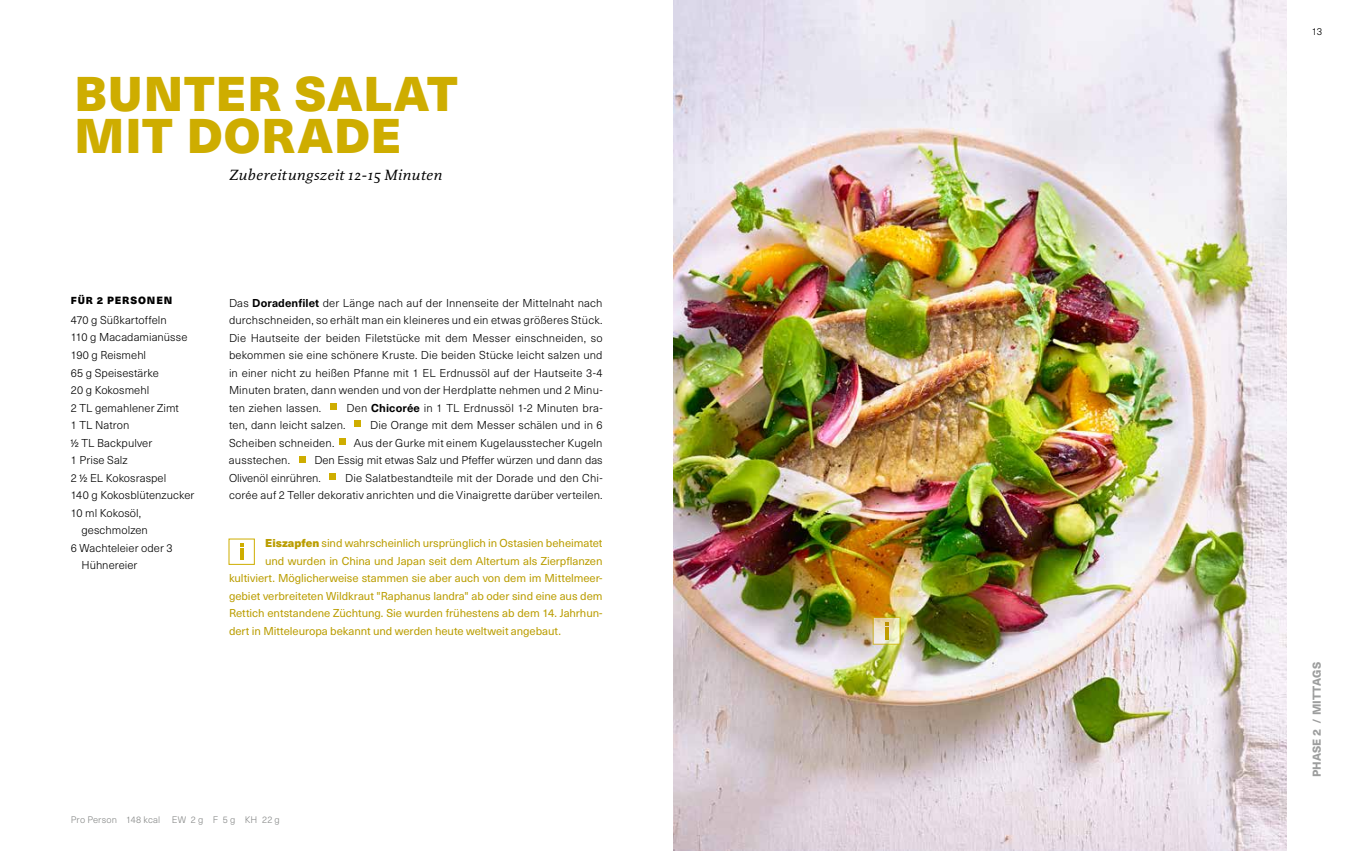
<style>
.page{position:relative;width:1347px;height:851px;background:#fff}
.page>*{position:absolute;margin:0;border:0;box-sizing:border-box;transform-origin:0 0}
.t1{font:900 47.88px/41.6px "Neue Haas Unica Pro";letter-spacing:.02em;color:#cead00}
.t2{font:italic 15px "DTL Documenta ST";letter-spacing:.035em;color:#000}
.t3{font:300 11.25px/17.5px "Neue Haas Unica Pro";letter-spacing:.01em;color:#000;text-align:justify}
.t4{font:11.25px "Neue Haas Unica Pro";letter-spacing:-.005em;color:#ba9d00}
.t5{font:800 11.25px "Neue Haas Unica Pro";letter-spacing:.01em;color:#9d9e9e}
.t6{font:900 10.25px "Neue Haas Unica Pro";letter-spacing:.085em;color:#000}
.t7{font:300 10px "Neue Haas Unica Pro";color:#000}
.t8{font:300 9.38px "Neue Haas Unica Pro";letter-spacing:.01em;color:#878988}
.s1{font-size:10px}
.s2{font-weight:700}
.s3{font-weight:900}
</style>
<div class="page">
<img style="left:673px;top:0;width:613px;height:850px">
<svg style="left:331px;top:403px;width:6px;height:6px"></svg>
<svg style="left:355px;top:421px;width:6px;height:6px"></svg>
<svg style="left:339px;top:438px;width:6px;height:6px"></svg>
<svg style="left:299px;top:456px;width:6px;height:6px"></svg>
<svg style="left:330px;top:473px;width:6px;height:6px"></svg>
<svg style="left:240px;top:543px;width:3px;height:16px"></svg>
<svg style="left:872px;top:616px;width:28px;height:28px"></svg>
<svg style="left:885px;top:622px;width:3px;height:17px"></svg>
<h1 class="t1" style="left:74px;top:74px;width:385px">BUNTER SALAT<br>MIT DORADE</h1>
<h2 class="t2" style="left:229px;top:165px;width:215px">Zubereitungszeit 12-15 Minuten</h2>
<p class="t6" style="left:71px;top:294px;width:103px"><span class="s1">FÜR 2</span> PERSONEN</p>
<p class="t3" style="left:71px;top:311px;width:97px">470 g Süßkartoffeln</p>
<p class="t3" style="left:71px;top:329px;width:118px">110 g Macadamianüsse</p>
<p class="t3" style="left:71px;top:346px;width:77px">190 g Reismehl</p>
<p class="t3" style="left:71px;top:364px;width:89px">65 g Speisestärke</p>
<p class="t3" style="left:71px;top:381px;width:80px">20 g Kokosmehl</p>
<p class="t3" style="left:71px;top:399px;width:110px">2 TL gemahlener Zimt</p>
<p class="t3" style="left:71px;top:416px;width:60px">1 TL Natron</p>
<p class="t3" style="left:71px;top:434px;width:83px">½ TL Backpulver</p>
<p class="t3" style="left:71px;top:451px;width:58px">1 Prise Salz</p>
<p class="t3" style="left:71px;top:469px;width:97px">2 ½ EL Kokosraspel</p>
<p class="t3" style="left:71px;top:486px;width:125px">140 g Kokosblütenzucker</p>
<p class="t3" style="left:71px;top:504px;width:72px">10 ml Kokosöl,</p>
<p class="t3" style="left:81px;top:521px;width:68px">geschmolzen</p>
<p class="t3" style="left:71px;top:539px;width:103px">6 Wachteleier oder 3</p>
<p class="t3" style="left:81px;top:556px;width:58px">Hühnereier</p>
<p class="t3" style="left:229px;top:294px;width:375px">Das <span class="s2">Doradenfilet</span> der Länge nach auf der Innenseite der Mittelnaht nach durchschneiden, so erhält man ein kleineres und ein etwas größeres Stück.<br>Die Hautseite der beiden Filetstücke mit dem Messer einschneiden, so bekommen sie eine schönere Kruste. Die beiden Stücke leicht salzen und in einer nicht zu heißen Pfanne mit 1 EL Erdnussöl auf der Hautseite 3-4<br>Minuten braten, dann wenden und von der Herdplatte nehmen und 2 Minu&shy;ten ziehen lassen.</p>
<p class="t3" style="left:346px;top:399px;width:257px">Den <span class="s2">Chicorée</span> in 1 TL Erdnussöl 1-2 Minuten bra-</p>
<p class="t3" style="left:229px;top:416px;width:118px">ten, dann leicht salzen.</p>
<p class="t3" style="left:370px;top:416px;width:234px">Die Orange mit dem Messer schälen und in 6</p>
<p class="t3" style="left:229px;top:434px;width:107px">Scheiben schneiden.</p>
<p class="t3" style="left:354px;top:434px;width:250px">Aus der Gurke mit einem Kugelausstecher Kugeln</p>
<p class="t3" style="left:229px;top:451px;width:63px">ausstechen.</p>
<p class="t3" style="left:229px;top:451px;width:375px;text-indent:85px">Den Essig mit etwas Salz und Pfeffer würzen und dann das<br>Olivenöl einrühren.</p>
<p class="t3" style="left:229px;top:469px;width:375px;text-align:right">Die Salatbestandteile mit der Dorade und den Chi-<br>corée auf 2 Teller dekorativ anrichten und die Vinaigrette darüber verteilen.</p>
<p class="t4" style="left:265px;top:536px;width:339px"><span class="s3">Eiszapfen</span> sind wahrscheinlich ursprünglich in Ostasien beheimatet</p>
<p class="t4" style="left:265px;top:554px;width:339px">und wurden in China und Japan seit dem Altertum als Zierpflanzen</p>
<p class="t4" style="left:229px;top:571px;width:375px">kultiviert. Möglicherweise stammen sie aber auch von dem im Mittelmeer-</p>
<p class="t4" style="left:229px;top:589px;width:375px">gebiet verbreiteten Wildkraut "Raphanus landra" ab oder sind eine aus dem</p>
<p class="t4" style="left:229px;top:606px;width:375px">Rettich entstandene Züchtung. Sie wurden frühestens ab dem 14. Jahrhun-</p>
<p class="t4" style="left:229px;top:624px;width:333px">dert in Mitteleuropa bekannt und werden heute weltweit angebaut.</p>
<p class="t8" style="left:71px;top:813px;width:210px">Pro Person 148 kcal EW 2 g F 5 g KH 22 g</p>
<p class="t7" style="left:1311px;top:26px;width:12px">13</p>
<p class="t5" style="left:1309px;top:777px;width:116px;rotate:-90deg">PHASE 2 / MITTAGS</p>
</div>
